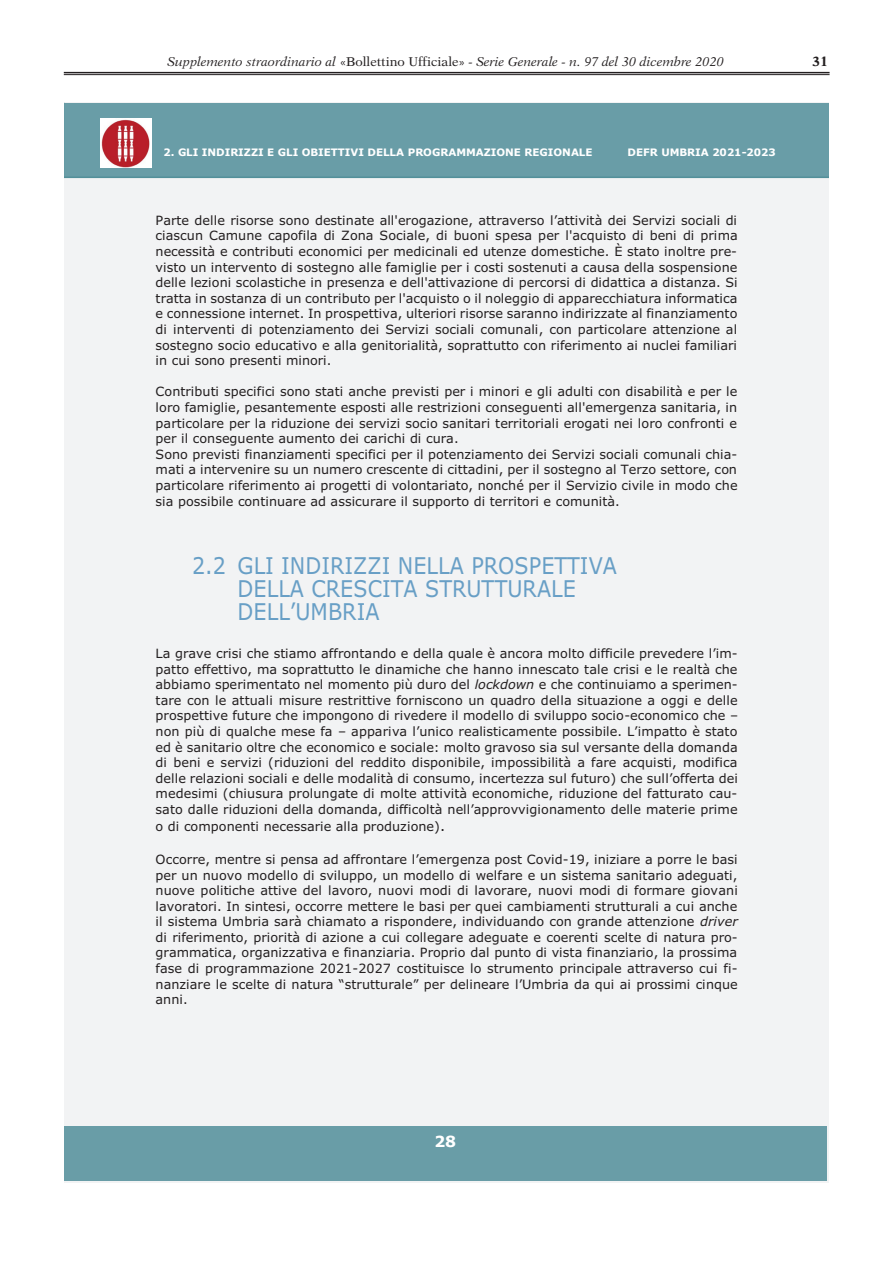
<style>
.page{position:relative;width:893px;height:1263px;background:#fff}
.page>*{position:absolute;margin:0;border:0;box-sizing:border-box;transform-origin:0 0}
.t1{font:23.1px/23.1px "Verdana";color:#689fc6;scale:.89 1}
.t2{font:700 15.45px "Verdana";color:#fff}
.t3{font:700 13.5px "New Aster LT Std";color:#231f20}
.t4{font:12.75px/15.6px "Verdana";color:#231f20;text-align:justify}
.t5{font:italic 12.75px "New Aster LT Std";color:#231f20}
.t6{font:700 10.35px "Verdana";letter-spacing:-.005em;color:#fff}
.s1{font-style:normal}
.s2{font-style:italic}
.s3{font-size:14.1px}
</style>
<div class="page">
<hr style="left:64px;top:72px;width:765px;height:1px;background:#231f20">
<hr style="left:64px;top:74px;width:765px;height:1px;background:#231f20">
<div style="left:65px;top:103px;width:763px;height:1080px;background:#f2f3f4"></div>
<div style="left:65px;top:103px;width:763px;height:75px;background:#699da7"></div>
<img style="left:100px;top:118px;width:51px;height:50px">
<div style="left:65px;top:1126px;width:762px;height:55px;background:#699da7"></div>
<p class="t5" style="left:167px;top:54px;width:558px">Supplemento straordinario al <span class="s1">«Bollettino Ufficiale»</span> - Serie Generale - n. 97 del 30 dicembre 2020</p>
<p class="t3" style="left:812px;top:56px;width:18px">31</p>
<p class="t6" style="left:163px;top:149px;width:430px">2. GLI INDIRIZZI E GLI OBIETTIVI DELLA PROGRAMMAZIONE REGIONALE</p>
<p class="t6" style="left:627px;top:149px;width:150px">DEFR UMBRIA 2021-2023</p>
<p class="t4" style="left:156px;top:214px;width:583px">Parte delle risorse sono destinate all'erogazione, attraverso l’attività dei Servizi sociali di ciascun Camune capofila di Zona Sociale, di buoni spesa per l'acquisto di beni di prima necessità e contributi economici per medicinali ed utenze domestiche. È stato inoltre pre&shy;visto un intervento di sostegno alle famiglie per i costi sostenuti a causa della sospensione delle lezioni scolastiche in presenza e dell'attivazione di percorsi di didattica a distanza. Si tratta in sostanza di un contributo per l'acquisto o il noleggio di apparecchiatura informatica e connessione internet. In prospettiva, ulteriori risorse saranno indirizzate al finanziamento di interventi di potenziamento dei Servizi sociali comunali, con particolare attenzione al sostegno socio educativo e alla genitorialità, soprattutto con riferimento ai nuclei familiari in cui sono presenti minori.</p>
<p class="t4" style="left:156px;top:385px;width:583px;text-align:left">Contributi specifici sono stati anche previsti per i minori e gli adulti con disabilità e per le loro famiglie, pesantemente esposti alle restrizioni conseguenti all'emergenza sanitaria, in particolare per la riduzione dei servizi socio sanitari territoriali erogati nei loro confronti e per il conseguente aumento dei carichi di cura.<br>Sono previsti finanziamenti specifici per il potenziamento dei Servizi sociali comunali chia&shy;mati a intervenire su un numero crescente di cittadini, per il sostegno al Terzo settore, con particolare riferimento ai progetti di volontariato, nonché per il Servizio civile in modo che sia possibile continuare ad assicurare il supporto di territori e comunità.</p>
<h1 class="t1" style="left:237px;top:556px;width:428px;text-indent:-46px">2.2 GLI INDIRIZZI NELLA PROSPETTIVA<br>DELLA CRESCITA STRUTTURALE<br>DELL’UMBRIA</h1>
<p class="t4" style="left:156px;top:647px;width:584px">La grave crisi che stiamo affrontando e della quale è ancora molto difficile prevedere l’im&shy;patto effettivo, ma soprattutto le dinamiche che hanno innescato tale crisi e le realtà che abbiamo sperimentato nel momento più duro del <span class="s2">lockdown</span> e che continuiamo a sperimen&shy;tare con le attuali misure restrittive forniscono un quadro della situazione a oggi e delle prospettive future che impongono di rivedere il modello di sviluppo socio-economico che – non più di qualche mese fa – appariva l’unico realisticamente possibile. L’impatto è stato ed è sanitario oltre che economico e sociale: molto gravoso sia sul versante della domanda di beni e servizi (riduzioni del reddito disponibile, impossibilità a fare acquisti, modifica delle relazioni sociali e delle modalità di consumo, incertezza sul futuro) che sull’offerta dei medesimi (chiusura prolungate di molte attività economiche, riduzione del fatturato cau&shy;sato dalle riduzioni della domanda, difficoltà nell’approvvigionamento delle materie prime</p>
<p class="t4" style="left:156px;top:819px;width:291px">o di componenti necessarie alla produzione)<span class="s3">.</span></p>
<p class="t4" style="left:156px;top:852px;width:583px">Occorre, mentre si pensa ad affrontare l’emergenza post Covid-19, iniziare a porre le basi per un nuovo modello di sviluppo, un modello di welfare e un sistema sanitario adeguati, nuove politiche attive del lavoro, nuovi modi di lavorare, nuovi modi di formare giovani lavoratori. In sintesi, occorre mettere le basi per quei cambiamenti strutturali a cui anche il sistema Umbria sarà chiamato a rispondere, individuando con grande attenzione <span class="s2">driver </span>di riferimento, priorità di azione a cui collegare adeguate e coerenti scelte di natura pro&shy;grammatica, organizzativa e finanziaria. Proprio dal punto di vista finanziario, la prossima fase di programmazione 2021-2027 costituisce lo strumento principale attraverso cui fi&shy;nanziare le scelte di natura “strutturale” per delineare l’Umbria da qui ai prossimi cinque anni.</p>
<p class="t2" style="left:434px;top:1135px;width:23px">28</p>
</div>
